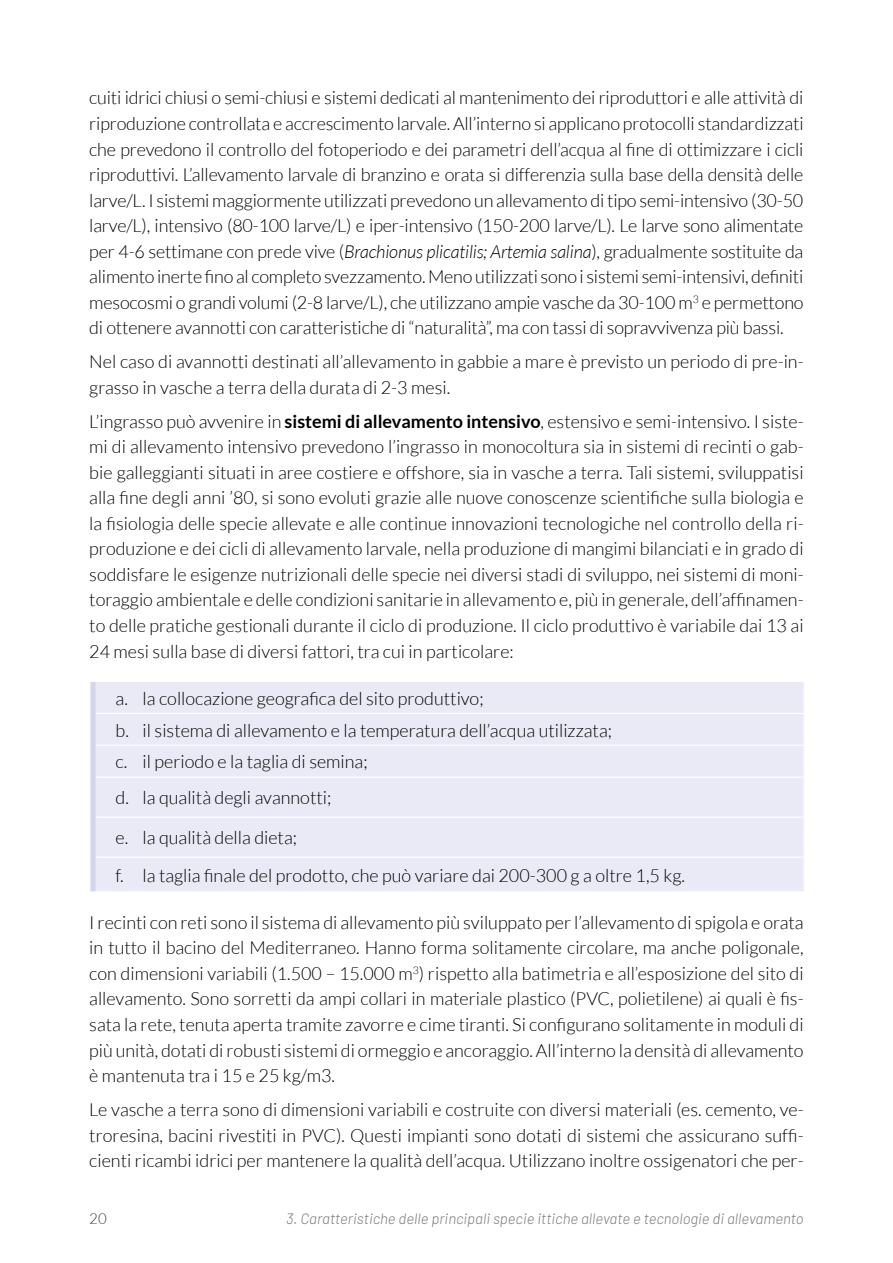
<style>
.page{position:relative;width:893px;height:1263px;background:#fff}
.page>*{position:absolute;margin:0;border:0;box-sizing:border-box;transform-origin:0 0}
.t1{font:300 18px/25.7px "Lato";color:#000;text-align:justify}
.t2{font:italic 300 15px "Barlow";color:#7b7c7e}
.t3{font:300 15px "Lato";color:#3e3d40}
.s1{font-style:italic}
.s2{font-weight:700}
</style>
<div class="page">
<div style="left:96px;top:682px;width:708px;height:209px;background:#e9eaf5"></div>
<hr style="left:96px;top:713px;width:709px;height:1px;background:#fff">
<hr style="left:96px;top:745px;width:709px;height:1px;background:#fff">
<hr style="left:96px;top:776px;width:709px;height:2px;background:#fff">
<hr style="left:96px;top:816px;width:709px;height:2px;background:#fff">
<hr style="left:96px;top:856px;width:709px;height:2px;background:#fff">
<svg style="left:90px;top:682px;width:6px;height:210px"></svg>
<p class="t1" style="left:89px;top:85px;width:716px">cuiti idrici chiusi o semi-chiusi e sistemi dedicati al mantenimento dei riproduttori e alle attività di riproduzione controllata e accrescimento larvale. All’interno si applicano protocolli standardizzati che prevedono il controllo del fotoperiodo e dei parametri dell’acqua al fine di ottimizzare i cicli riproduttivi. L’allevamento larvale di branzino e orata si differenzia sulla base della densità delle larve/L. I sistemi maggiormente utilizzati prevedono un allevamento di tipo semi-intensivo (30-50 larve/L), intensivo (80-100 larve/L) e iper-intensivo (150-200 larve/L). Le larve sono alimentate per 4-6 settimane con prede vive (<span class="s1">Brachionus plicatilis; Artemia salina</span>), gradualmente sostituite da alimento inerte fino al completo svezzamento. Meno utilizzati sono i sistemi semi-intensivi, definiti mesocosmi o grandi volumi (2-8 larve/L), che utilizzano ampie vasche da 30-100 m<sup>3</sup> e permettono di ottenere avannotti con caratteristiche di “naturalità”, ma con tassi di sopravvivenza più bassi.</p>
<p class="t1" style="left:89px;top:349px;width:716px">Nel caso di avannotti destinati all’allevamento in gabbie a mare è previsto un periodo di pre-in&shy;grasso in vasche a terra della durata di 2-3 mesi.</p>
<p class="t1" style="left:89px;top:408px;width:716px">L’ingrasso può avvenire in <span class="s2">sistemi di allevamento intensivo</span>, estensivo e semi-intensivo. I siste&shy;mi di allevamento intensivo prevedono l’ingrasso in monocoltura sia in sistemi di recinti o gab&shy;bie galleggianti situati in aree costiere e offshore, sia in vasche a terra. Tali sistemi, sviluppatisi alla fine degli anni ’80, si sono evoluti grazie alle nuove conoscenze scientifiche sulla biologia e la fisiologia delle specie allevate e alle continue innovazioni tecnologiche nel controllo della ri&shy;produzione e dei cicli di allevamento larvale, nella produzione di mangimi bilanciati e in grado di soddisfare le esigenze nutrizionali delle specie nei diversi stadi di sviluppo, nei sistemi di moni&shy;toraggio ambientale e delle condizioni sanitarie in allevamento e, più in generale, dell’affinamen&shy;to delle pratiche gestionali durante il ciclo di produzione. Il ciclo produttivo è variabile dai 13 ai 24 mesi sulla base di diversi fattori, tra cui in particolare:</p>
<p class="t1" style="left:116px;top:682px;width:498px;line-height:32px;text-align:left">a. la collocazione geografica del sito produttivo;<br>b. il sistema di allevamento e la temperatura dell’acqua utilizzata; c. il periodo e la taglia di semina;</p>
<p class="t1" style="left:116px;top:785px;width:217px">d. la qualità degli avannotti;</p>
<p class="t1" style="left:116px;top:819px;width:571px;line-height:37.3px">e. la qualità della dieta;<br>f. la taglia finale del prodotto, che può variare dai 200-300 g a oltre 1,5 kg.</p>
<p class="t1" style="left:89px;top:910px;width:716px">I recinti con reti sono il sistema di allevamento più sviluppato per l’allevamento di spigola e orata in tutto il bacino del Mediterraneo. Hanno forma solitamente circolare, ma anche poligonale, con dimensioni variabili (1.500 – 15.000 m<sup>3</sup>) rispetto alla batimetria e all’esposizione del sito di allevamento. Sono sorretti da ampi collari in materiale plastico (PVC, polietilene) ai quali è fis&shy;sata la rete, tenuta aperta tramite zavorre e cime tiranti. Si configurano solitamente in moduli di più unità, dotati di robusti sistemi di ormeggio e ancoraggio. All’interno la densità di allevamento è mantenuta tra i 15 e 25 kg/m3.</p>
<p class="t1" style="left:89px;top:1097px;width:716px">Le vasche a terra sono di dimensioni variabili e costruite con diversi materiali (es. cemento, ve&shy;troresina, bacini rivestiti in PVC). Questi impianti sono dotati di sistemi che assicurano suffi&shy;cienti ricambi idrici per mantenere la qualità dell’acqua. Utilizzano inoltre ossigenatori che per-</p>
<p class="t3" style="left:89px;top:1211px;width:19px">20</p>
<p class="t2" style="left:286px;top:1207px;width:519px">3. Caratteristiche delle principali specie ittiche allevate e tecnologie di allevamento</p>
</div>
